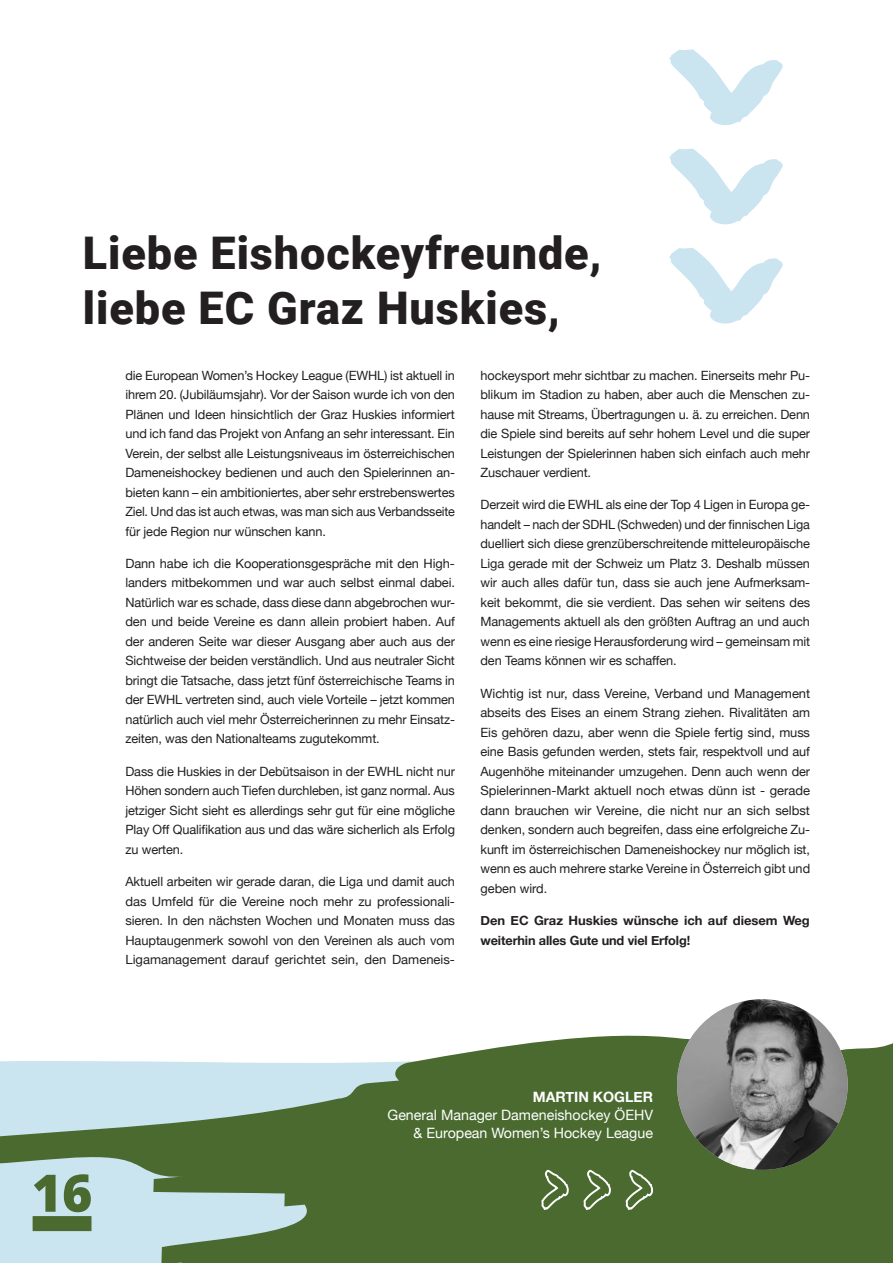
<style>
.page{position:relative;width:893px;height:1263px;background:#fff}
.page>*{position:absolute;margin:0;border:0;box-sizing:border-box;transform-origin:0 0}
.t1{font:800 51.75px "Open Sans";color:#4a6a30}
.t2{font:900 45px/54.6px "Roboto";letter-spacing:.02em;color:#231f20}
.t3{font:14.25px/18px "Helvetica Neue";color:#fff;text-align:right}
.t4{font:700 14.25px "Helvetica Neue";color:#fff}
.t5{font:12.75px/19.5px "Helvetica Neue";letter-spacing:-.01em;color:#231f20;text-align:justify}
.t6{font:700 12.75px/19.5px "Helvetica Neue";color:#231f20}
</style>
<div class="page">
<svg style="left:0;top:1028px;width:893px;height:235px;background:#7b9672"></svg>
<div style="left:33px;top:1216px;width:59px;height:15px;background:#4a6a30"></div>
<img style="left:677px;top:999px;width:171px;height:171px;border-radius:85px">
<svg style="left:540px;top:1168px;width:30px;height:43px"></svg>
<svg style="left:583px;top:1168px;width:29px;height:43px"></svg>
<svg style="left:625px;top:1168px;width:30px;height:43px"></svg>
<svg style="left:669px;top:50px;width:114px;height:75px"></svg>
<svg style="left:669px;top:149px;width:114px;height:76px"></svg>
<svg style="left:669px;top:248px;width:114px;height:76px"></svg>
<h2 class="t2" style="left:83px;top:224px;width:520px">Liebe Eishockeyfreunde, liebe EC Graz Huskies,</h2>
<p class="t5" style="left:125px;top:366px;width:331px">die European Women’s Hockey League (EWHL) ist aktuell in ihrem 20. (Jubiläumsjahr). Vor der Saison wurde ich von den Plänen und Ideen hinsichtlich der Graz Huskies informiert und ich fand das Projekt von Anfang an sehr interessant. Ein Verein, der selbst alle Leistungsniveaus im österreichischen Dameneishockey bedienen und auch den Spielerinnen an&shy;bieten kann – ein ambitioniertes, aber sehr erstrebenswertes Ziel. Und das ist auch etwas, was man sich aus Verbandsseite für jede Region nur wünschen kann.</p>
<p class="t5" style="left:125px;top:554px;width:331px">Dann habe ich die Kooperationsgespräche mit den High&shy;landers mitbekommen und war auch selbst einmal dabei.<br>Natürlich war es schade, dass diese dann abgebrochen wur&shy;den und beide Vereine es dann allein probiert haben. Auf der anderen Seite war dieser Ausgang aber auch aus der Sichtweise der beiden verständlich. Und aus neutraler Sicht bringt die Tatsache, dass jetzt fünf österreichische Teams in der EWHL vertreten sind, auch viele Vorteile – jetzt kommen natürlich auch viel mehr Österreicherinnen zu mehr Einsatz&shy;zeiten, was den Nationalteams zugutekommt.</p>
<p class="t5" style="left:125px;top:762px;width:331px">Dass die Huskies in der Debütsaison in der EWHL nicht nur Höhen sondern auch Tiefen durchleben, ist ganz normal. Aus jetziger Sicht sieht es allerdings sehr gut für eine mögliche Play Off Qualifikation aus und das wäre sicherlich als Erfolg zu werten.</p>
<p class="t5" style="left:125px;top:872px;width:331px">Aktuell arbeiten wir gerade daran, die Liga und damit auch das Umfeld für die Vereine noch mehr zu professionali&shy;sieren. In den nächsten Wochen und Monaten muss das Hauptaugenmerk sowohl von den Vereinen als auch vom Ligamanagement darauf gerichtet sein, den Dameneis-</p>
<p class="t5" style="left:480px;top:366px;width:331px">hockeysport mehr sichtbar zu machen. Einerseits mehr Pu&shy;blikum im Stadion zu haben, aber auch die Menschen zu&shy;hause mit Streams, Übertragungen u. ä. zu erreichen. Denn die Spiele sind bereits auf sehr hohem Level und die super Leistungen der Spielerinnen haben sich einfach auch mehr Zuschauer verdient.</p>
<p class="t5" style="left:480px;top:496px;width:331px">Derzeit wird die EWHL als eine der Top 4 Ligen in Europa ge&shy;handelt – nach der SDHL (Schweden) und der finnischen Liga duelliert sich diese grenzüberschreitende mitteleuropäische Liga gerade mit der Schweiz um Platz 3. Deshalb müssen wir auch alles dafür tun, dass sie auch jene Aufmerksam&shy;keit bekommt, die sie verdient. Das sehen wir seitens des Managements aktuell als den größten Auftrag an und auch wenn es eine riesige Herausforderung wird – gemeinsam mit den Teams können wir es schaffen.</p>
<p class="t5" style="left:480px;top:684px;width:331px">Wichtig ist nur, dass Vereine, Verband und Management abseits des Eises an einem Strang ziehen. Rivalitäten am Eis gehören dazu, aber wenn die Spiele fertig sind, muss eine Basis gefunden werden, stets fair, respektvoll und auf Augenhöhe miteinander umzugehen. Denn auch wenn der Spielerinnen-Markt aktuell noch etwas dünn ist - gerade dann brauchen wir Vereine, die nicht nur an sich selbst denken, sondern auch begreifen, dass eine erfolgreiche Zu&shy;kunft im österreichischen Dameneishockey nur möglich ist, wenn es auch mehrere starke Vereine in Österreich gibt und geben wird.</p>
<p class="t6" style="left:480px;top:911px;width:331px">Den EC Graz Huskies wünsche ich auf diesem Weg weiterhin alles Gute und viel Erfolg!</p>
<h1 class="t1" style="left:32px;top:1153px;width:62px">16</h1>
<p class="t4" style="left:533px;top:1085px;width:122px">MARTIN KOGLER</p>
<p class="t3" style="left:387px;top:1106px;width:267px">General Manager Dameneishockey ÖEHV &amp; European Women’s Hockey League</p>
</div>
